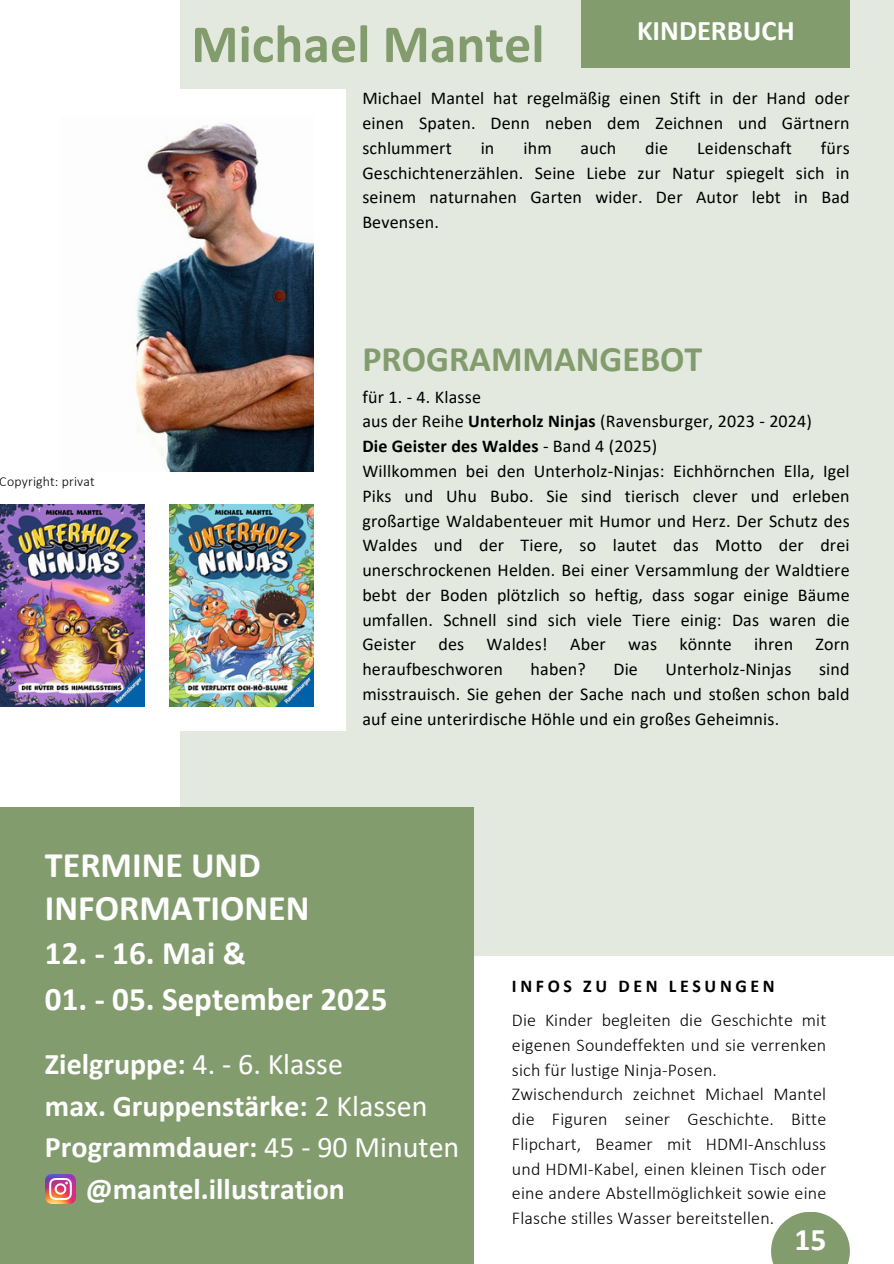
<style>
.page{position:relative;width:894px;height:1264px;background:#fff}
.page>*{position:absolute;margin:0;border:0;box-sizing:border-box;transform-origin:0 0}
.t1{font:700 54px "Calibri";color:#839c6e}
.t2{font:700 36px/42.8px "Calibri";color:#fff}
.t3{font:700 36px "Calibri";color:#839c6e}
.t4{font:700 33px "Calibri";color:#fff}
.t5{font:700 31.5px "Calibri";color:#fff}
.t6{font:700 30px "Calibri";color:#fff}
.t7{font:700 28.5px "Calibri";color:#fff}
.t8{font:18px/24.8px "Calibri";letter-spacing:.01em;color:#000;text-align:justify}
.t9{font:300 18px/24.8px "Calibri";letter-spacing:.01em;color:#000;text-align:justify}
.t10{font:700 18px "Calibri";letter-spacing:.01em;color:#000}
.t11{font:700 18px "Calibri";letter-spacing:.2em;color:#000}
.t12{font:300 13.8px "Calibri";letter-spacing:.01em;color:#000}
.s1{font-weight:700}
.s2{font-weight:400}
</style>
<div class="page">
<div style="left:180px;top:0;width:713px;height:955px;background:#e3e9df"></div>
<svg style="left:0;top:91px;width:345px;height:639px"></svg>
<div style="left:0;top:807px;width:474px;height:456px;background:#839c6e"></div>
<div style="left:581px;top:0;width:268px;height:68px;background:#839c6e"></div>
<svg style="left:771px;top:1212px;width:78px;height:51px;background:#96ab85"></svg>
<img style="left:46px;top:1174px;width:29px;height:29px">
<img style="left:0;top:504px;width:144px;height:202px">
<img style="left:170px;top:504px;width:144px;height:202px">
<img style="left:60px;top:116px;width:253px;height:356px">
<p class="t1" style="left:191px;top:21px;width:354px">Michael Mantel</p>
<h5 class="t7" style="left:637px;top:19px;width:159px">KINDERBUCH</h5>
<h3 class="t8" style="left:362px;top:87px;width:488px">Michael Mantel hat regelmäßig einen Stift in der Hand oder einen Spaten. Denn neben dem Zeichnen und Gärtnern schlummert</h3>
<h3 class="t8" style="left:362px;top:137px;width:488px;text-indent:458px">fürs Geschichtenerzählen. Seine Liebe zur Natur spiegelt sich in seinem naturnahen Garten wider. Der Autor lebt in Bad Bevensen.</h3>
<h3 class="t8" style="left:480px;top:137px;width:15px">in</h3>
<h3 class="t8" style="left:523px;top:137px;width:30px">ihm</h3>
<h3 class="t8" style="left:580px;top:137px;width:37px">auch</h3>
<h3 class="t8" style="left:645px;top:137px;width:24px">die</h3>
<h3 class="t8" style="left:697px;top:137px;width:96px">Leidenschaft</h3>
<p class="t12" style="left:0;top:475px;width:96px">Copyright: privat</p>
<p class="t2" style="left:45px;top:847px;width:266px">TERMINE UND<br>INFORMATIONEN</p>
<h2 class="t3" style="left:362px;top:344px;width:341px">PROGRAMMANGEBOT</h2>
<h1 class="t8" style="left:362px;top:386px;width:120px">für 1. - 4. Klasse</h1>
<p class="t8" style="left:362px;top:410px;width:451px">aus der Reihe <span class="s1">Unterholz Ninjas</span> (Ravensburger, 2023 - 2024)</p>
<h2 class="t10" style="left:362px;top:439px;width:296px">Die Geister des Waldes <span class="s2">- Band 4 (2025)</span></h2>
<p class="t8" style="left:362px;top:460px;width:488px">Willkommen bei den Unterholz-Ninjas: Eichhörnchen Ella, Igel Piks und Uhu Bubo. Sie sind tierisch clever und erleben großartige Waldabenteuer mit Humor und Herz. Der Schutz des Waldes und der Tiere, so lautet das Motto der drei unerschrockenen Helden. Bei einer Versammlung der Waldtiere bebt der Boden plötzlich so heftig, dass sogar einige Bäume umfallen. Schnell sind sich viele Tiere einig: Das waren die Geister des Waldes! Aber was könnte ihren Zorn heraufbeschworen</p>
<p class="t8" style="left:530px;top:658px;width:57px">haben?</p>
<p class="t8" style="left:613px;top:658px;width:26px">Die</p>
<p class="t8" style="left:665px;top:658px;width:127px">Unterholz-Ninjas</p>
<p class="t8" style="left:362px;top:658px;width:488px;text-indent:456px">sind misstrauisch. Sie gehen der Sache nach und stoßen schon bald auf eine unterirdische Höhle und ein großes Geheimnis.</p>
<p class="t4" style="left:45px;top:939px;width:202px">12. - 16. Mai &amp;</p>
<p class="t4" style="left:45px;top:985px;width:344px">01. - 05. September 2025</p>
<h4 class="t6" style="left:45px;top:1051px;width:299px">Zielgruppe: <span class="s2">4. - 6. Klasse</span></h4>
<h4 class="t6" style="left:45px;top:1093px;width:384px">max. Gruppenstärke: <span class="s2">2 Klassen</span></h4>
<h4 class="t6" style="left:45px;top:1134px;width:416px">Programmdauer: <span class="s2">45 - 90 Minuten</span></h4>
<h4 class="t6" style="left:86px;top:1176px;width:261px">@mantel.illustration</h4>
<p class="t11" style="left:512px;top:978px;width:264px">INFOS ZU DEN LESUNGEN</p>
<p class="t9" style="left:512px;top:1009px;width:316px">Die Kinder begleiten die Geschichte mit eigenen Soundeffekten und sie verrenken sich für lustige Ninja-Posen.</p>
<p class="t9" style="left:512px;top:1083px;width:316px">Zwischendurch zeichnet Michael Mantel die Figuren seiner Geschichte. Bitte Flipchart, Beamer mit HDMI-Anschluss und HDMI-Kabel, einen kleinen Tisch oder eine andere Abstellmöglichkeit sowie eine Flasche stilles Wasser bereitstellen.</p>
<p class="t5" style="left:794px;top:1226px;width:33px">15</p>
</div>
